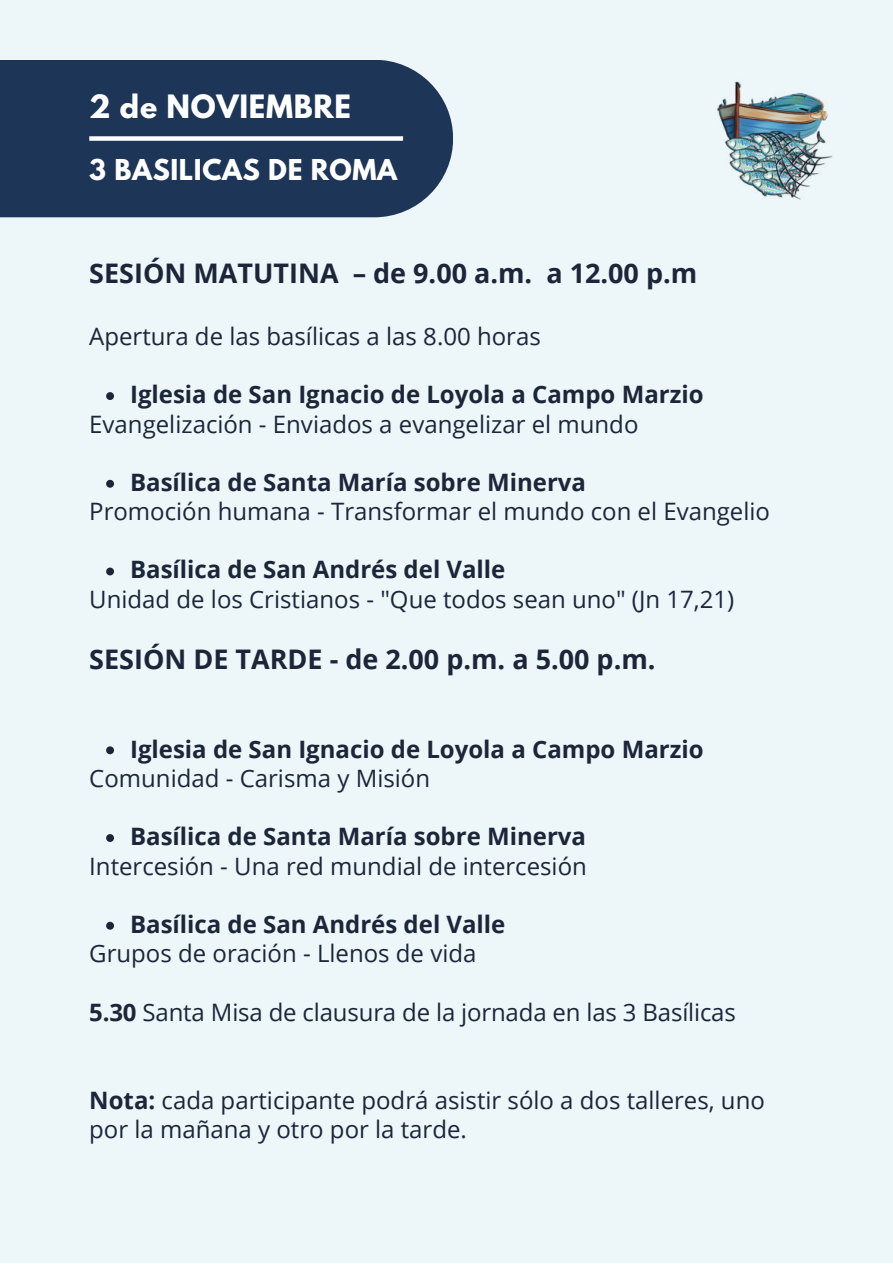
<style>
.page{position:relative;width:893px;height:1264px;background:#fff}
.page>*{position:absolute;margin:0;border:0;box-sizing:border-box;transform-origin:0 0}
.t1{font:700 28.5px "League Spartan";letter-spacing:.025em;color:#fff}
.t2{font:700 27px "Open Sans";color:#1b2639}
.t3{font:700 25.5px "League Spartan";letter-spacing:.025em;color:#fff}
.t4{font:24px/29.2px "Open Sans";color:#1b2639}
.t5{font:700 24px "Open Sans";color:#1b2639}
.s1{font-weight:700}
</style>
<div class="page">
<div style="left:0;top:0;width:892px;height:1262px;background:#edf6f9"></div>
<svg style="left:106px;top:392px;width:8px;height:8px"></svg>
<svg style="left:106px;top:480px;width:8px;height:7px"></svg>
<svg style="left:106px;top:567px;width:8px;height:8px"></svg>
<svg style="left:106px;top:746px;width:8px;height:8px"></svg>
<svg style="left:106px;top:834px;width:8px;height:8px"></svg>
<svg style="left:106px;top:921px;width:8px;height:8px"></svg>
<div style="left:0;top:60px;width:453px;height:157px;background:#1d3557"></div>
<div style="left:89px;top:136px;width:314px;height:5px;background:#fff"></div>
<img style="left:717px;top:81px;width:116px;height:119px">
<p class="t1" style="left:89px;top:84px;width:263px">2 de NOVIEMBRE</p>
<p class="t3" style="left:89px;top:149px;width:309px">3 BASILICAS DE ROMA</p>
<p class="t2" style="left:89px;top:254px;width:609px">SESIÓN MATUTINA – de 9.00 a.m. a 12.00 p.m</p>
<p class="t4" style="left:89px;top:321px;width:453px">Apertura de las basílicas a las 8.00 horas</p>
<p class="t5" style="left:130px;top:378px;width:575px">Iglesia de San Ignacio de Loyola a Campo Marzio</p>
<p class="t4" style="left:89px;top:408px;width:550px">Evangelización - Enviados a evangelizar el mundo</p>
<p class="t5" style="left:130px;top:465px;width:457px">Basílica de Santa María sobre Minerva</p>
<p class="t4" style="left:89px;top:496px;width:682px">Promoción humana - Transformar el mundo con el Evangelio</p>
<p class="t5" style="left:130px;top:552px;width:377px">Basílica de San Andrés del Valle</p>
<p class="t4" style="left:89px;top:583px;width:646px">Unidad de los Cristianos - "Que todos sean uno" (Jn 17,21)</p>
<p class="t2" style="left:89px;top:640px;width:567px">SESIÓN DE TARDE - de 2.00 p.m. a 5.00 p.m.</p>
<p class="t5" style="left:130px;top:732px;width:575px">Iglesia de San Ignacio de Loyola a Campo Marzio</p>
<p class="t4" style="left:89px;top:763px;width:342px">Comunidad - Carisma y Misión</p>
<p class="t5" style="left:130px;top:819px;width:457px">Basílica de Santa María sobre Minerva</p>
<p class="t4" style="left:89px;top:850px;width:499px">Intercesión - Una red mundial de intercesión</p>
<p class="t5" style="left:130px;top:907px;width:377px">Basílica de San Andrés del Valle</p>
<p class="t4" style="left:89px;top:938px;width:388px">Grupos de oración - Llenos de vida</p>
<p class="t4" style="left:89px;top:996px;width:648px"><span class="s1">5.30</span> Santa Misa de clausura de la jornada en las 3 Basílicas</p>
<p class="t4" style="left:89px;top:1084px;width:677px"><span class="s1">Nota:</span> cada participante podrá asistir sólo a dos talleres, uno por la mañana y otro por la tarde.</p>
</div>
